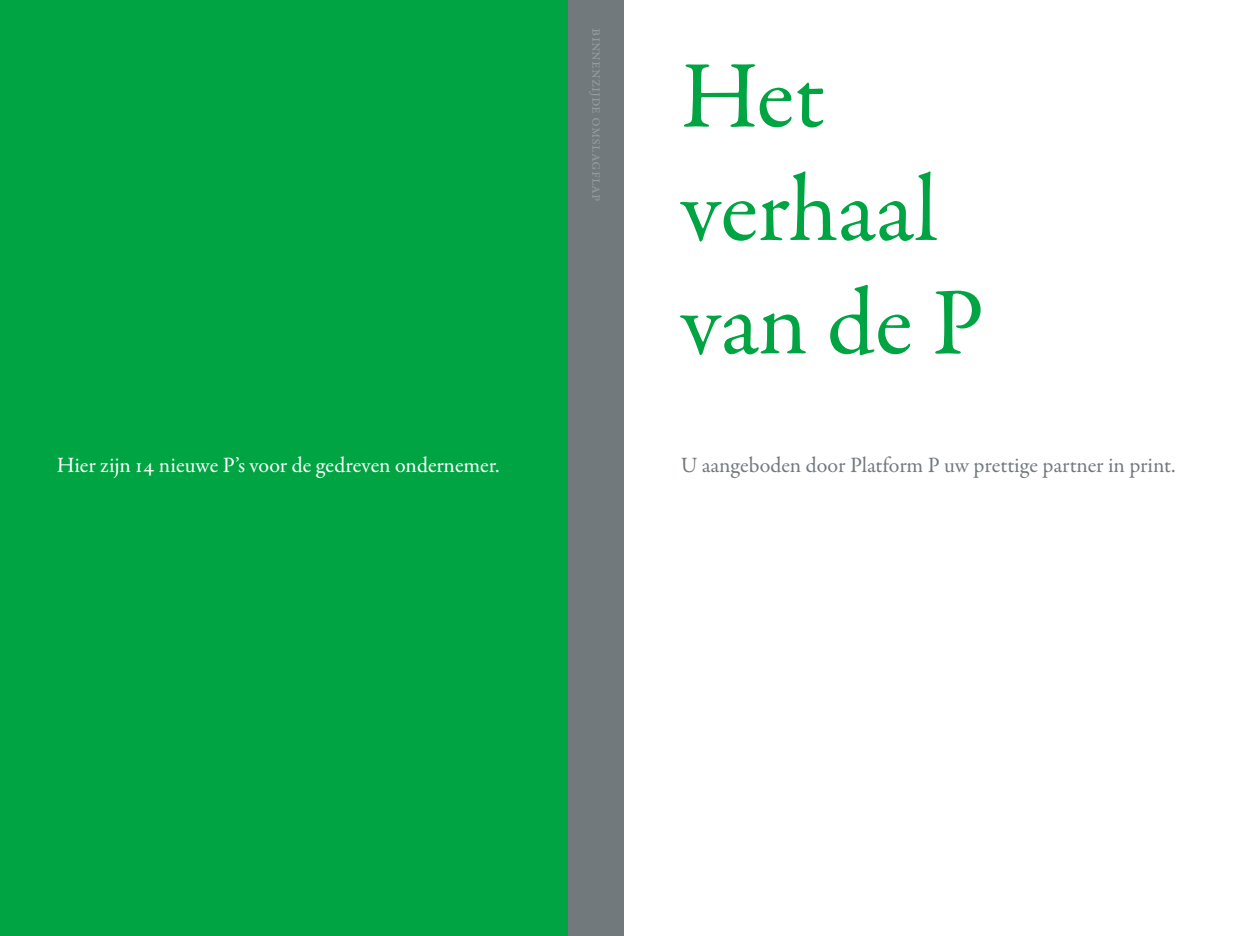
<style>
.page{position:relative;width:1248px;height:936px;background:#fff}
.page>*{position:absolute;margin:0;border:0;box-sizing:border-box;transform-origin:0 0}
.t1{font:96px/113.4px "Garamond Premr Pro";letter-spacing:-.01em;color:#00a442}
.t2{font:22px "Garamond Premr Pro";letter-spacing:-.01em;color:#72797d}
.t3{font:22px "Garamond Premr Pro";letter-spacing:-.01em;color:#fff}
.t4{font:16px "Garamond Premr Pro";color:#959a9d}
</style>
<div class="page">
<div style="left:567px;top:0;width:57px;height:935px;background:#72797d"></div>
<div style="left:0;top:0;width:567px;height:935px;background:#00a442"></div>
<p class="t3" style="left:57px;top:452px;width:444px">Hier zijn 14 nieuwe P’s voor de gedreven ondernemer.</p>
<p class="t4" style="left:607px;top:28px;width:175px;rotate:90deg">binnenzijde omslagflap</p>
<h1 class="t1" style="left:680px;top:42px;width:305px">Het verhaal van de P</h1>
<p class="t2" style="left:680px;top:452px;width:496px">U aangeboden door Platform P uw prettige partner in print.</p>
</div>
